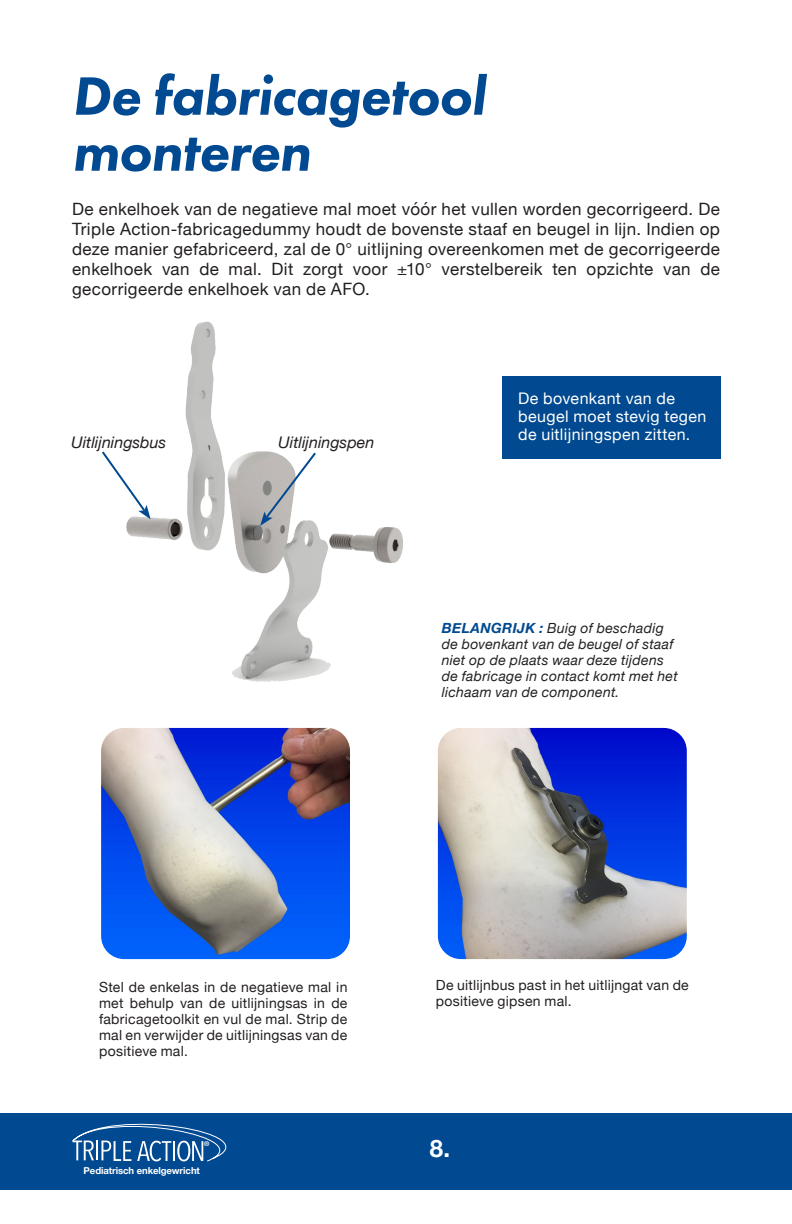
<style>
.page{position:relative;width:792px;height:1224px;background:#fff}
.page>*{position:absolute;margin:0;border:0;box-sizing:border-box;transform-origin:0 0}
.t1{font:italic 800 56px/56px "Futura PT";letter-spacing:-.01em;color:#014990}
.t2{font:700 24px "Helvetica Neue";color:#fff}
.t3{font:17px/20px "Helvetica Neue";letter-spacing:.025em;color:#231f20;text-align:justify}
.t4{font:16px/18px "Helvetica Neue";letter-spacing:.025em;color:#fff}
.t5{font:italic 16px "Helvetica Neue";color:#231f20}
.t6{font:14px/16px "Helvetica Neue";letter-spacing:.02em;color:#231f20;text-align:justify}
.t7{font:italic 14px/16px "Helvetica Neue";letter-spacing:.02em;color:#231f20}
.t8{font:700 9.6px "Helvetica Neue";letter-spacing:-.01em;color:#fff}
.t9{font:700 6.6px "Helvetica Neue";color:#fff}
.s1{font-weight:700;color:#014990}
</style>
<div class="page">
<div style="left:0;top:1113px;width:792px;height:76px;background:#014990"></div>
<svg style="left:72px;top:1123px;width:155px;height:39px"></svg>
<img style="left:126px;top:321px;width:277px;height:361px">
<svg style="left:102px;top:449px;width:49px;height:70px"></svg>
<svg style="left:260px;top:450px;width:58px;height:76px"></svg>
<img style="left:102px;top:729px;width:247px;height:229px">
<div style="left:99px;top:726px;width:253px;height:235px;border:2px solid #fff;border-radius:24px"></div>
<img style="left:439px;top:729px;width:247px;height:229px">
<div style="left:436px;top:726px;width:253px;height:235px;border:2px solid #fff;border-radius:24px"></div>
<div style="left:502px;top:376px;width:219px;height:82px;background:#014990"></div>
<h1 class="t1" style="left:72px;top:67px;width:415px">De fabricagetool monteren</h1>
<p class="t3" style="left:72px;top:200px;width:650px">De enkelhoek van de negatieve mal moet vóór het vullen worden gecorrigeerd. De Triple Action-fabricagedummy houdt de bovenste staaf en beugel in lijn. Indien op deze manier gefabriceerd, zal de 0° uitlijning overeenkomen met de gecorrigeerde enkelhoek van de mal. Dit zorgt voor ±10° verstelbereik ten opzichte van de gecorrigeerde enkelhoek van de AFO.</p>
<p class="t5" style="left:71px;top:431px;width:97px">Uitlijningsbus</p>
<p class="t5" style="left:278px;top:431px;width:98px">Uitlijningspen</p>
<p class="t4" style="left:518px;top:390px;width:190px">De bovenkant van de beugel moet stevig tegen de uitlijningspen zitten.</p>
<p class="t7" style="left:442px;top:620px;width:238px"><span class="s1">BELANGRIJK :</span> Buig of beschadig de bovenkant van de beugel of staaf niet op de plaats waar deze tijdens de fabricage in contact komt met het lichaam van de component.</p>
<p class="t6" style="left:99px;top:980px;width:250px">Stel de enkelas in de negatieve mal in met behulp van de uitlijningsas in de fabricagetoolkit en vul de mal. Strip de mal en verwijder de uitlijningsas van de positieve mal.</p>
<p class="t6" style="left:436px;top:977px;width:254px">De uitlijnbus past in het uitlijngat van de positieve gipsen mal.</p>
<p class="t9" style="left:204px;top:1138px;width:7px">®</p>
<p class="t8" style="left:84px;top:1163px;width:118px">Pediatrisch enkelgewricht</p>
<h2 class="t2" style="left:430px;top:1129px;width:22px">8.</h2>
</div>
